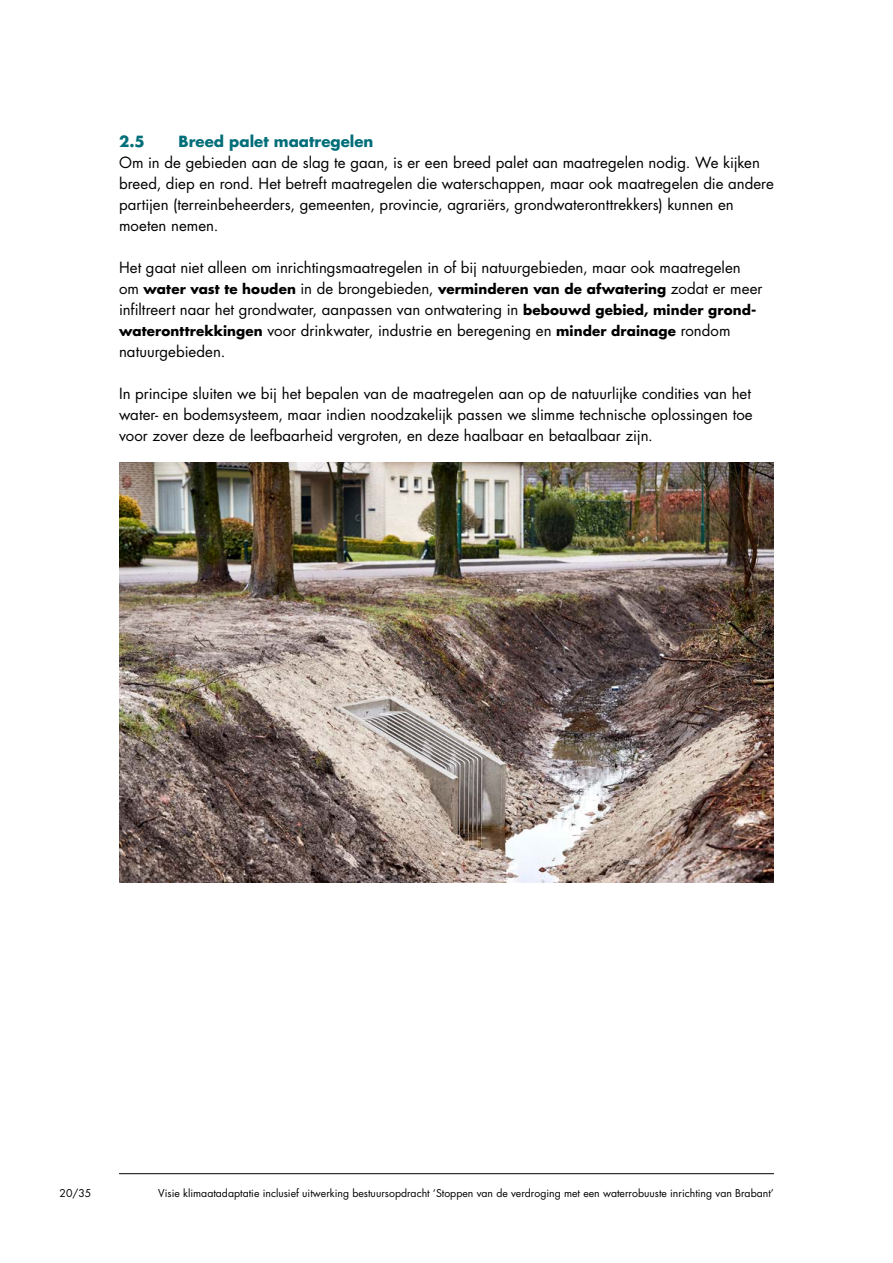
<style>
.page{position:relative;width:893px;height:1263px;background:#fff}
.page>*{position:absolute;margin:0;border:0;box-sizing:border-box;transform-origin:0 0}
.t1{font:15px/21px "Futura Std";color:#000}
.t2{font:700 15px "Futura Std";color:#006e79}
.t3{font:700 13.5px "Futura Std";letter-spacing:.005em;color:#000}
.t4{font:10.5px "Futura Std";color:#000}
.s1{font-weight:400;font-size:15px}
.s2{font-weight:700;font-size:13.5px}
</style>
<div class="page">
<hr style="left:119px;top:1173px;width:655px;height:1px;background:#000">
<img style="left:119px;top:462px;width:655px;height:420px">
<p class="t2" style="left:119px;top:132px;width:27px">2.5</p>
<p class="t2" style="left:179px;top:132px;width:196px">Breed palet maatregelen</p>
<p class="t1" style="left:119px;top:152px;width:656px">Om in de gebieden aan de slag te gaan, is er een breed palet aan maatregelen nodig. We kijken breed, diep en rond. Het betreft maatregelen die waterschappen, maar ook maatregelen die andere partijen (terreinbeheerders, gemeenten, provincie, agrariërs, grondwateronttrekkers) kunnen en moeten nemen.</p>
<p class="t1" style="left:119px;top:257px;width:623px">Het gaat niet alleen om inrichtingsmaatregelen in of bij natuurgebieden, maar ook maatregelen</p>
<p class="t3" style="left:119px;top:280px;width:645px"><span class="s1">om</span> water vast te houden <span class="s1">in de brongebieden,</span> verminderen van de afwatering <span class="s1">zodat er meer</span></p>
<p class="t1" style="left:119px;top:299px;width:639px">infiltreert naar het grondwater, aanpassen van ontwatering in <span class="s2">bebouwd gebied, minder grond&shy;wateronttrekkingen</span> voor drinkwater, industrie en beregening en <span class="s2">minder drainage</span> rondom natuurgebieden.</p>
<p class="t1" style="left:119px;top:383px;width:635px;text-align:justify">In principe sluiten we bij het bepalen van de maatregelen aan op de natuurlijke condities van het water- en bodemsysteem, maar indien noodzakelijk passen we slimme technische oplossingen toe voor zover deze de leefbaarheid vergroten, en deze haalbaar en betaalbaar zijn.</p>
<p class="t4" style="left:60px;top:1187px;width:33px">20/35</p>
<p class="t4" style="left:158px;top:1187px;width:617px">Visie klimaatadaptatie inclusief uitwerking bestuursopdracht ‘Stoppen van de verdroging met een waterrobuuste inrichting van Brabant’</p>
</div>
